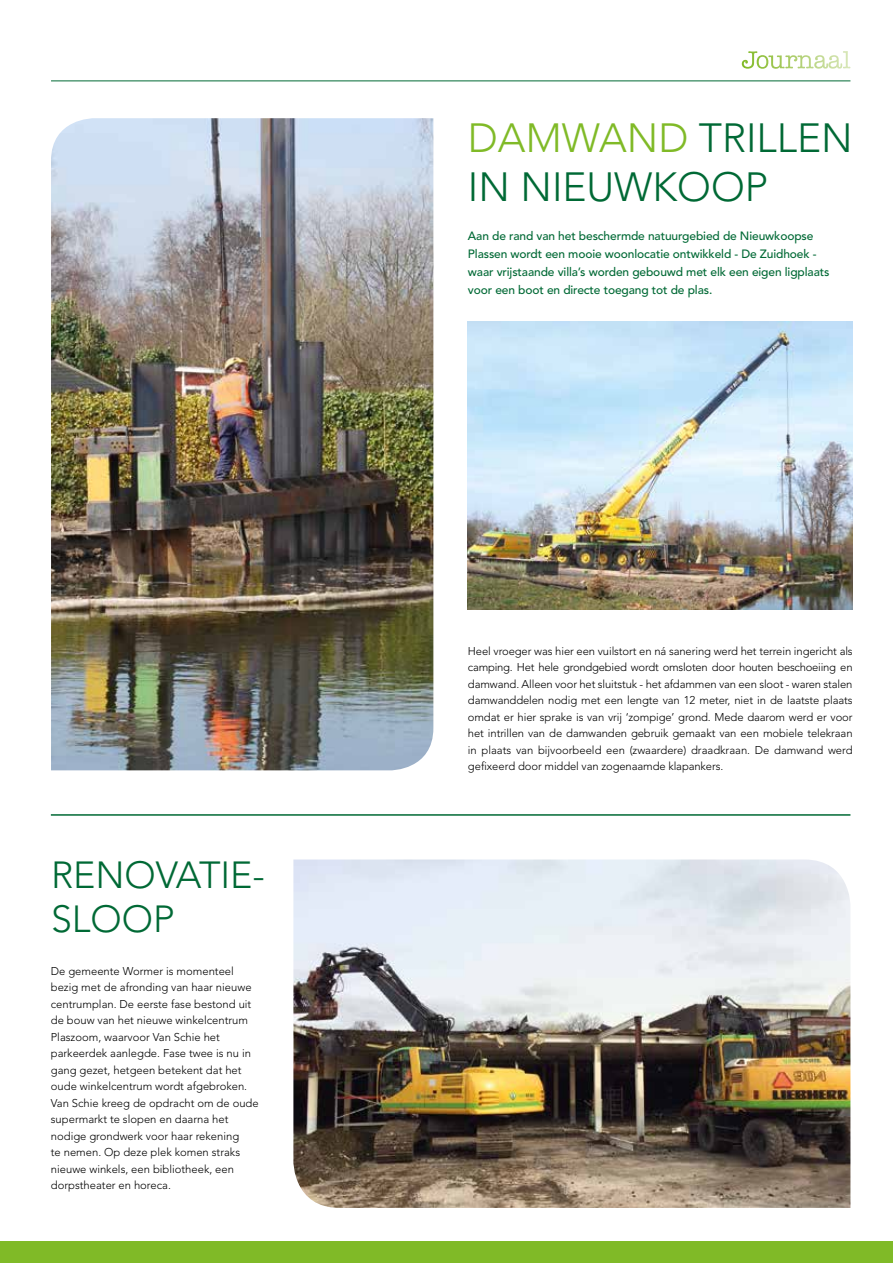
<style>
.page{position:relative;width:893px;height:1263px;background:#fff}
.page>*{position:absolute;margin:0;border:0;box-sizing:border-box;transform-origin:0 0}
.t1{font:300 40.5px/49.5px "Avenir";color:#006935}
.t2{font:300 37.5px/44.2px "Avenir";color:#006935}
.t3{font:500 12px/18px "Avenir";letter-spacing:-.01em;color:#006935}
.t4{font:300 11.25px/16.5px "Avenir";color:#000}
.s1{color:#80ba27}
</style>
<div class="page">
<hr style="left:51px;top:81px;width:799px;height:1px;background:#006935">
<div style="left:0;top:1242px;width:893px;height:21px;background:#80ba27"></div>
<hr style="left:51px;top:814px;width:799px;height:2px;background:#006935">
<svg style="left:742px;top:51px;width:108px;height:18px"></svg>
<img style="left:51px;top:118px;width:382px;height:652px">
<img style="left:293px;top:859px;width:557px;height:349px">
<img style="left:468px;top:322px;width:384px;height:288px">
<h2 class="t2" style="left:51px;top:853px;width:215px">RENOVATIE-<br>SLOOP</h2>
<p class="t4" style="left:51px;top:962px;width:209px">De gemeente Wormer is momenteel bezig met de afronding van haar nieuwe centrumplan. De eerste fase bestond uit de bouw van het nieuwe winkelcentrum Plaszoom, waarvoor Van Schie het parkeerdek aanlegde. Fase twee is nu in gang gezet, hetgeen betekent dat het oude winkelcentrum wordt afgebroken.<br>Van Schie kreeg de opdracht om de oude supermarkt te slopen en daarna het nodige grondwerk voor haar rekening<br>te nemen. Op deze plek komen straks nieuwe winkels, een bibliotheek, een dorpstheater en horeca.</p>
<h1 class="t1" style="left:468px;top:113px;width:386px"><span class="s1">DAMWAND</span> TRILLEN<br>IN NIEUWKOOP</h1>
<p class="t3" style="left:468px;top:227px;width:363px">Aan de rand van het beschermde natuurgebied de Nieuwkoopse Plassen wordt een mooie woonlocatie ontwikkeld - De Zuidhoek - waar vrijstaande villa’s worden gebouwd met elk een eigen ligplaats voor een boot en directe toegang tot de plas.</p>
<p class="t4" style="left:468px;top:643px;width:386px;text-align:justify">Heel vroeger was hier een vuilstort en ná sanering werd het terrein ingericht als camping. Het hele grondgebied wordt omsloten door houten beschoeiing en damwand. Alleen voor het sluitstuk - het afdammen van een sloot - waren stalen damwanddelen nodig met een lengte van 12 meter, niet in de laatste plaats omdat er hier sprake is van vrij ‘zompige’ grond. Mede daarom werd er voor het intrillen van de damwanden gebruik gemaakt van een mobiele telekraan in plaats van bijvoorbeeld een (zwaardere) draadkraan. De damwand werd gefixeerd door middel van zogenaamde klapankers.</p>
</div>
